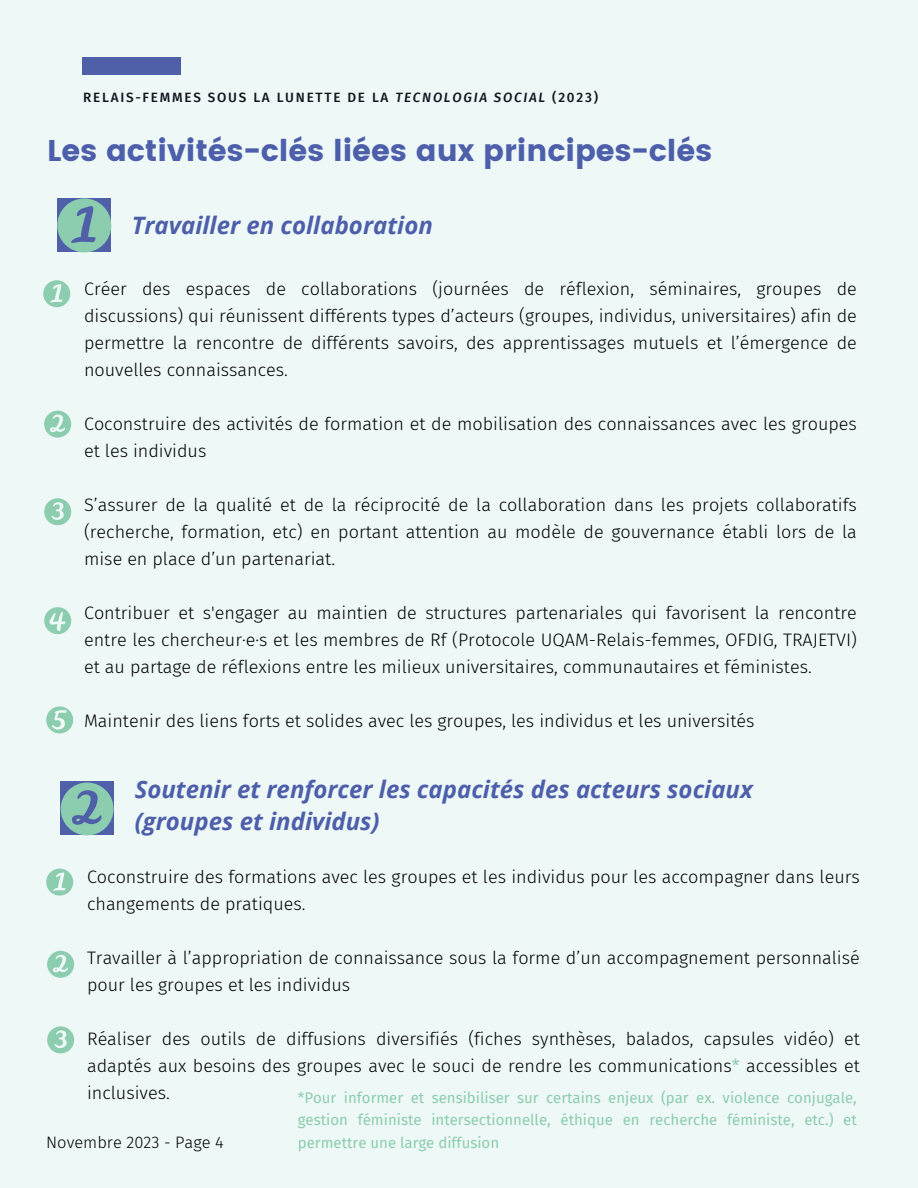
<style>
.page{position:relative;width:918px;height:1188px;background:#eef8f7}
.page>*{position:absolute;margin:0;border:0;box-sizing:border-box;transform-origin:0 0}
.t1{font:30px "Poppins";color:#4d5fab}
.t2{font:italic 700 24px/32.7px "Open Sans";color:#4d5fab}
.t3{font:300 18px/27px "Fira Sans";color:#000;text-align:justify}
.t4{font:300 16.5px "Fira Sans";color:#000}
.t5{font:15px/22.5px "Fira Sans";color:#8ccdb0;text-align:justify}
.t6{font:500 13.5px "Fira Sans";letter-spacing:.13em;color:#11151f}
.s1{font-style:italic}
.s2{font-weight:400;color:#8ccdb0}
</style>
<div class="page">
<div style="left:83px;top:57px;width:98px;height:18px;background:#4f60a8"></div>
<svg style="left:57px;top:198px;width:54px;height:54px;background:#76a7ad"></svg>
<svg style="left:43px;top:280px;width:27px;height:27px"></svg>
<svg style="left:44px;top:411px;width:27px;height:27px"></svg>
<svg style="left:44px;top:498px;width:27px;height:27px"></svg>
<svg style="left:44px;top:607px;width:27px;height:27px"></svg>
<svg style="left:46px;top:706px;width:27px;height:27px"></svg>
<div style="left:60px;top:782px;width:54px;height:53px;background:#4f60a8"></div>
<svg style="left:46px;top:869px;width:27px;height:27px"></svg>
<svg style="left:47px;top:951px;width:27px;height:27px"></svg>
<svg style="left:61px;top:783px;width:53px;height:52px"></svg>
<svg style="left:47px;top:1026px;width:27px;height:27px"></svg>
<p class="t6" style="left:83px;top:89px;width:516px">RELAIS-FEMMES SOUS LA LUNETTE DE LA <span class="s1">TECNOLOGIA SOCIAL</span> (2023)</p>
<p class="t1" style="left:47px;top:133px;width:667px">Les activités-clés liées aux principes-clés</p>
<p class="t2" style="left:132px;top:208px;width:303px">Travailler en collaboration</p>
<p class="t3" style="left:84px;top:275px;width:774px">Créer des espaces de collaborations (journées de réflexion, séminaires, groupes de discussions) qui réunissent différents types d’acteurs (groupes, individus, universitaires) afin de permettre la rencontre de différents savoirs, des apprentissages mutuels et l’émergence de nouvelles connaissances.</p>
<p class="t3" style="left:84px;top:410px;width:774px">Coconstruire des activités de formation et de mobilisation des connaissances avec les groupes et les individus</p>
<p class="t3" style="left:84px;top:491px;width:774px">S’assurer de la qualité et de la réciprocité de la collaboration dans les projets collaboratifs (recherche, formation, etc) en portant attention au modèle de gouvernance établi lors de la mise en place d’un partenariat.</p>
<p class="t3" style="left:84px;top:599px;width:774px">Contribuer et s'engager au maintien de structures partenariales qui favorisent la rencontre entre les chercheur·e·s et les membres de Rf (Protocole UQAM-Relais-femmes, OFDIG, TRAJETVI) et au partage de réflexions entre les milieux universitaires, communautaires et féministes.</p>
<p class="t3" style="left:84px;top:707px;width:672px">Maintenir des liens forts et solides avec les groupes, les individus et les universités</p>
<p class="t2" style="left:135px;top:772px;width:620px">Soutenir et renforcer les capacités des acteurs sociaux (groupes et individus)</p>
<p class="t3" style="left:87px;top:864px;width:774px">Coconstruire des formations avec les groupes et les individus pour les accompagner dans leurs changements de pratiques.</p>
<p class="t3" style="left:87px;top:945px;width:774px">Travailler à l’appropriation de connaissance sous la forme d’un accompagnement personnalisé pour les groupes et les individus</p>
<p class="t3" style="left:87px;top:1026px;width:774px">Réaliser des outils de diffusions diversifiés (fiches synthèses, balados, capsules vidéo) et adaptés aux besoins des groupes avec le souci de rendre les communications<span class="s2">*</span> accessibles et inclusives.</p>
<p class="t5" style="left:298px;top:1086px;width:561px">*Pour informer et sensibiliser sur certains enjeux (par ex. violence conjugale, gestion féministe intersectionnelle, éthique en recherche féministe, etc.) et permettre une large diffusion</p>
<p class="t4" style="left:46px;top:1132px;width:179px">Novembre 2023 - Page 4</p>
</div>
